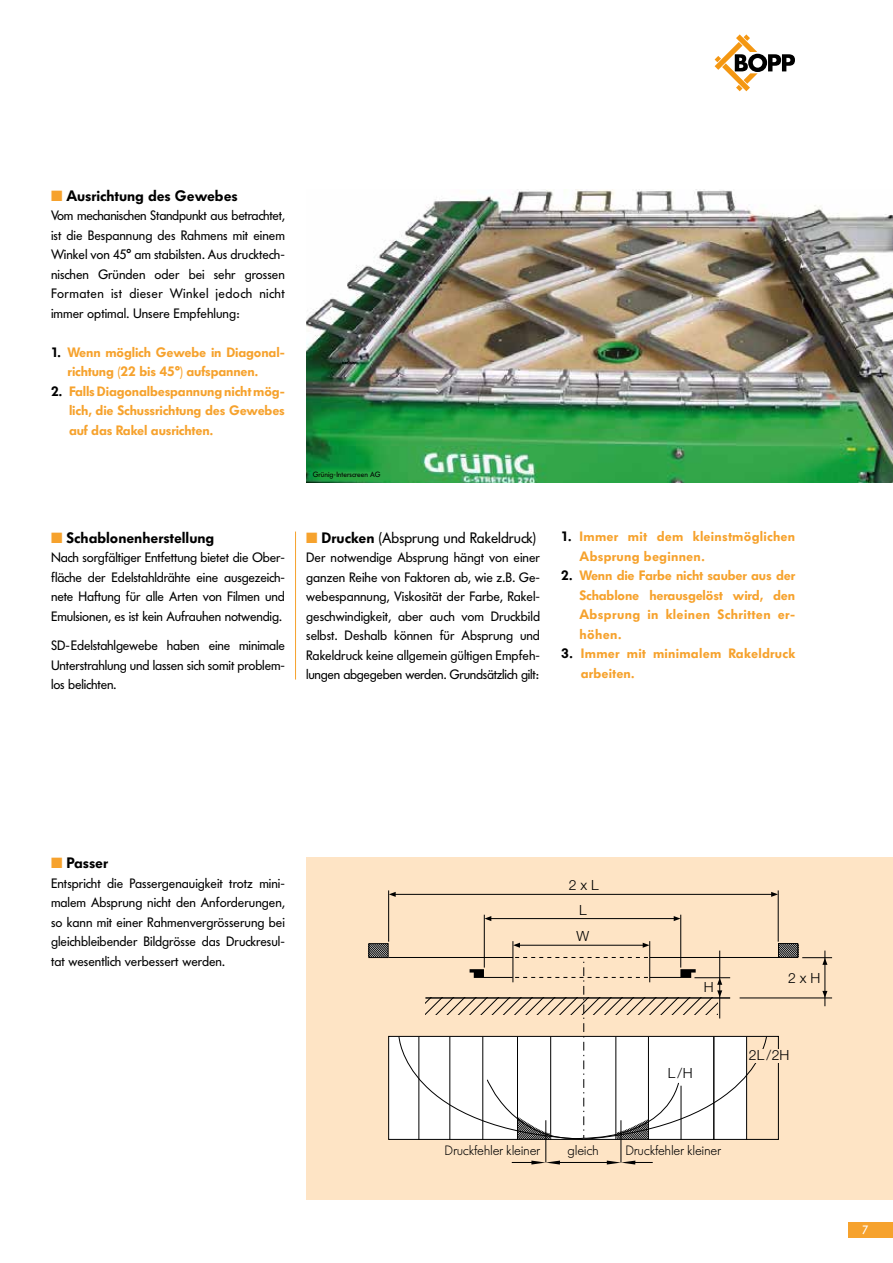
<style>
.page{position:relative;width:893px;height:1263px;background:#fff}
.page>*{position:absolute;margin:0;border:0;box-sizing:border-box;transform-origin:0 0}
.t1{font:600 15px "Futura BQ";color:#000}
.t2{font:15px "Futura BQ";color:#000}
.t3{font:300 14.1px/24.9px "Helvetica Neue LT Std";color:#000;text-align:center}
.t4{font:13.5px/19.5px "Futura BQ";letter-spacing:-.01em;color:#000;text-align:justify}
.t5{font:600 13.5px/19.5px "Futura BQ";letter-spacing:-.01em;color:#f6a22d;text-align:justify}
.t6{font:600 13.5px/19.5px "Futura BQ";letter-spacing:.02em;color:#f6a22d}
.t7{font:300 13.5px "Futura BQ";letter-spacing:-.02em;color:#000}
.t8{font:12px "Futura BQ";color:#fff}
.t9{font:7.5px "Futura BQ";color:#000}
.s1{color:#f6a22d}
.s2{color:#000}
.s3{font-weight:600}
</style>
<div class="page">
<div style="left:306px;top:857px;width:587px;height:342px;background:#fee4c5"></div>
<div style="left:389px;top:1036px;width:358px;height:103px;background:#fff"></div>
<svg style="left:370px;top:945px;width:17px;height:11px"></svg>
<div style="left:368px;top:943px;width:21px;height:15px;border:1px solid #000"></div>
<svg style="left:780px;top:945px;width:16px;height:11px"></svg>
<div style="left:778px;top:943px;width:20px;height:15px;border:1px solid #000"></div>
<hr style="left:389px;top:957px;width:124px;height:1px;background:#000">
<hr style="left:650px;top:957px;width:130px;height:1px;background:#000">
<hr style="left:388px;top:890px;width:1px;height:52px;background:#000">
<hr style="left:778px;top:890px;width:1px;height:52px;background:#000">
<hr style="left:484px;top:915px;width:1px;height:52px;background:#000">
<hr style="left:680px;top:915px;width:1px;height:52px;background:#000">
<hr style="left:719px;top:950px;width:1px;height:68px;background:#000">
<hr style="left:740px;top:998px;width:92px;height:1px;background:#000">
<hr style="left:802px;top:957px;width:30px;height:1px;background:#000">
<hr style="left:391px;top:894px;width:385px;height:1px;background:#000">
<svg style="left:389px;top:892px;width:7px;height:5px"></svg>
<svg style="left:771px;top:892px;width:7px;height:5px"></svg>
<hr style="left:487px;top:918px;width:188px;height:1px;background:#000">
<svg style="left:484px;top:916px;width:7px;height:5px"></svg>
<svg style="left:674px;top:916px;width:7px;height:5px"></svg>
<hr style="left:516px;top:945px;width:128px;height:1px;background:#000">
<svg style="left:514px;top:943px;width:6px;height:5px"></svg>
<svg style="left:643px;top:943px;width:6px;height:5px"></svg>
<hr style="left:649px;top:941px;width:1px;height:41px;background:#000">
<hr style="left:513px;top:941px;width:1px;height:41px;background:#000">
<hr style="left:825px;top:950px;width:1px;height:56px;background:#000">
<svg style="left:822px;top:958px;width:5px;height:7px"></svg>
<svg style="left:822px;top:991px;width:5px;height:7px"></svg>
<svg style="left:398px;top:957px;width:369px;height:187px"></svg>
<div style="left:753px;top:1049px;width:44px;height:13px;background:#fee4c5"></div>
<div style="left:848px;top:1222px;width:45px;height:15px;background:#f6a22d"></div>
<svg style="left:715px;top:34px;width:80px;height:57px"></svg>
<img style="left:306px;top:189px;width:587px;height:294px">
<hr style="left:295px;top:531px;width:1px;height:148px;background:#f6a22d">
<hr style="left:546px;top:1120px;width:1px;height:42px;background:#000">
<hr style="left:621px;top:1120px;width:1px;height:42px;background:#000">
<svg style="left:512px;top:1160px;width:48px;height:4px"></svg>
<svg style="left:607px;top:1160px;width:46px;height:4px"></svg>
<hr style="left:555px;top:1162px;width:53px;height:1px;background:#000">
<p class="t1" style="left:51px;top:187px;width:188px"><span class="s1">■</span> Ausrichtung des Gewebes</p>
<p class="t4" style="left:51px;top:206px;width:235px">Vom mechanischen Standpunkt aus betrachtet, ist die Bespannung des Rahmens mit einem Winkel von 45° am stabilsten. Aus drucktech&shy;nischen Gründen oder bei sehr grossen Formaten ist dieser Winkel jedoch nicht immer optimal. Unsere Empfehlung:</p>
<p class="t5" style="left:68px;top:342px;width:219px;text-indent:-17px"><span class="s2">1.</span> Wenn möglich Gewebe in Diagonal&shy;richtung (22 bis 45°) aufspannen.</p>
<p class="t5" style="left:69px;top:381px;width:217px;text-indent:-18px"><span class="s2">2.</span> Falls Diagonalbespannung nicht mög&shy;lich, die Schussrichtung des Gewebes auf das Rakel ausrichten.</p>
<p class="t9" style="left:313px;top:470px;width:69px">Grünig-Interscreen AG</p>
<p class="t1" style="left:51px;top:529px;width:165px"><span class="s1">■</span> Schablonenherstellung</p>
<p class="t4" style="left:51px;top:548px;width:235px">Nach sorgfältiger Entfettung bietet die Ober&shy;fläche der Edelstahldrähte eine ausgezeich&shy;nete Haftung für alle Arten von Filmen und Emulsionen, es ist kein Aufrauhen notwendig.</p>
<p class="t4" style="left:51px;top:636px;width:235px">SD-Edelstahlgewebe haben eine minimale Unterstrahlung und lassen sich somit problem&shy;los belichten.</p>
<p class="t2" style="left:306px;top:529px;width:232px"><span class="s1">■</span> <span class="s3">Drucken</span> (Absprung und Rakeldruck)</p>
<p class="t4" style="left:306px;top:548px;width:235px">Der notwendige Absprung hängt von einer ganzen Reihe von Faktoren ab, wie z.B. Ge&shy;webespannung, Viskosität der Farbe, Rakel&shy;geschwindigkeit, aber auch vom Druckbild selbst. Deshalb können für Absprung und Rakeldruck keine allgemein gültigen Empfeh&shy;lungen abgegeben werden. Grundsätzlich gilt:</p>
<p class="t6" style="left:580px;top:527px;width:217px;text-indent:-18px"><span class="s2">1.</span> Immer mit dem kleinstmöglichen<br>Absprung beginnen.</p>
<p class="t5" style="left:579px;top:566px;width:217px;text-indent:-18px"><span class="s2">2.</span> Wenn die Farbe nicht sauber aus der Schablone herausgelöst wird, den Absprung in kleinen Schritten er&shy;höhen.</p>
<p class="t6" style="left:581px;top:644px;width:216px;text-indent:-20px"><span class="s2">3.</span> Immer mit minimalem Rakeldruck arbeiten.</p>
<p class="t1" style="left:51px;top:854px;width:59px"><span class="s1">■</span> Passer</p>
<p class="t4" style="left:51px;top:874px;width:235px">Entspricht die Passergenauigkeit trotz mini&shy;malem Absprung nicht den Anforderungen, so kann mit einer Rahmenvergrösserung bei gleichbleibender Bildgrösse das Druckresul&shy;tat wesentlich verbessert werden.</p>
<p class="t3" style="left:569px;top:872px;width:31px">2 x L<br>L</p>
<p class="t3" style="left:576px;top:923px;width:14px">W</p>
<p class="t3" style="left:704px;top:975px;width:11px">H</p>
<p class="t3" style="left:668px;top:1060px;width:26px">L/H</p>
<p class="t7" style="left:445px;top:1142px;width:97px">Druckfehler kleiner</p>
<p class="t7" style="left:567px;top:1142px;width:33px">gleich</p>
<p class="t7" style="left:625px;top:1142px;width:97px">Druckfehler kleiner</p>
<p class="t3" style="left:788px;top:966px;width:34px">2 x H</p>
<p class="t3" style="left:749px;top:1042px;width:42px">2L /2H</p>
<p class="t8" style="left:862px;top:1223px;width:7px">7</p>
</div>
